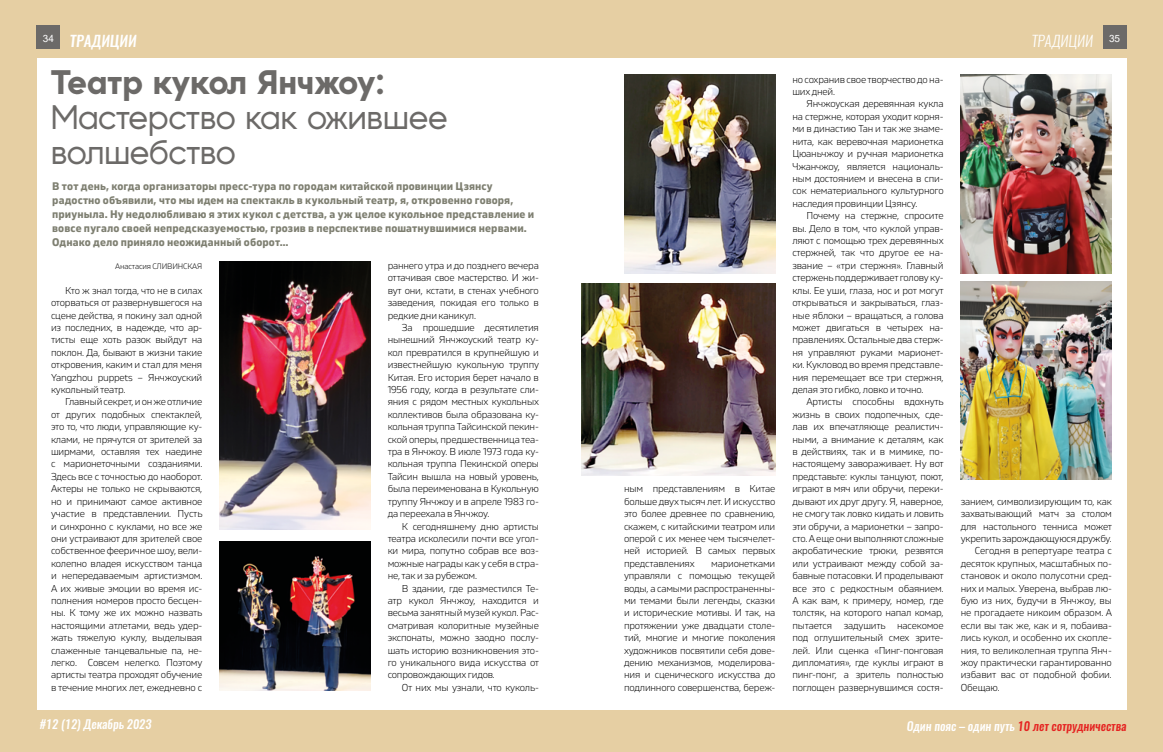
<style>
.page{position:relative;width:1163px;height:752px;background:#fff}
.page>*{position:absolute;margin:0;border:0;box-sizing:border-box;transform-origin:0 0}
.t1{font:500 34px/35px "Kontora";color:#6c6a68}
.t2{font:900 34px "Kontora";color:#6c6a68}
.t3{font:italic 500 15px "Oswald";color:#fff}
.t4{font:italic 300 15px "Oswald";color:#fff}
.t5{font:italic 500 12px "Oswald";color:#e52321}
.t6{font:italic 500 12px "Oswald";color:#fff}
.t7{font:700 11px/14px "Gilam";letter-spacing:.005em;color:#7e7f71}
.t8{font:300 10px/12.4px "Gilam";letter-spacing:-.02em;color:#000;text-align:justify}
.t9{font:10px "Arial";color:#fff}
.t10{font:300 8px "Gilam";letter-spacing:-.02em;color:#000}
.s1{color:#fff}
</style>
<div class="page">
<div style="left:0;top:0;width:1162px;height:751px;background:#e6cfa3"></div>
<div style="left:1102px;top:26px;width:23px;height:23px;background:#6c6a68"></div>
<div style="left:37px;top:26px;width:23px;height:23px;background:#6c6a68"></div>
<div style="left:37px;top:58px;width:1088px;height:651px;background:#fff"></div>
<img style="left:219px;top:262px;width:151px;height:267px">
<img style="left:219px;top:541px;width:151px;height:149px">
<img style="left:624px;top:75px;width:151px;height:198px">
<img style="left:960px;top:75px;width:151px;height:198px">
<img style="left:960px;top:281px;width:151px;height:198px">
<img style="left:581px;top:283px;width:194px;height:192px">
<p class="t9" style="left:43px;top:31px;width:13px">34</p>
<p class="t9" style="left:1108px;top:31px;width:13px">35</p>
<h2 class="t3" style="left:70px;top:30px;width:68px">ТРАДИЦИИ</h2>
<h2 class="t4" style="left:1031px;top:30px;width:63px">ТРАДИЦИИ</h2>
<h1 class="t2" style="left:51px;top:57px;width:335px">Театр кукол Янчжоу:</h1>
<h1 class="t1" style="left:51px;top:99px;width:398px">Мастерство как ожившее волшебство</h1>
<p class="t7" style="left:52px;top:179px;width:483px">В тот день, когда организаторы пресс-тура по городам китайской провинции Цзянсу радостно объявили, что мы идем на спектакль в кукольный театр, я, откровенно говоря, приуныла. Ну недолюбливаю я этих кукол с детства, а уж целое кукольное представление и вовсе пугало своей непредсказуемостью, грозив в перспективе пошатнувшимися нервами.<br>Однако дело приняло неожиданный оборот…</p>
<p class="t10" style="left:115px;top:260px;width:89px">Анастасия СЛИВИНСКАЯ</p>
<p class="t8" style="left:51px;top:283px;width:153px;text-indent:14px">Кто ж знал тогда, что не в силах оторваться от развернувшегося на сцене действа, я покину зал одной из последних, в надежде, что ар&shy;тисты еще хоть разок выйдут на поклон. Да, бывают в жизни такие откровения, каким и стал для меня Yangzhou puppets – Янчжоуский кукольный театр.</p>
<p class="t8" style="left:51px;top:395px;width:153px;text-indent:14px">Главный секрет, и он же отличие от других подобных спектаклей, это то, что люди, управляющие ку&shy;клами, не прячутся от зрителей за ширмами, оставляя тех наедине с марионеточными созданиями.<br>Здесь все с точностью до наоборот.<br>Актеры не только не скрываются, но и принимают самое активное участие в представлении. Пусть и синхронно с куклами, но все же они устраивают для зрителей свое собственное фееричное шоу, вели&shy;колепно владея искусством танца и непередаваемым артистизмом.<br>А их живые эмоции во время ис&shy;полнения номеров просто бесцен&shy;ны. К тому же их можно назвать настоящими атлетами, ведь удер&shy;жать тяжелую куклу, выделывая слаженные танцевальные па, не&shy;легко. Совсем нелегко. Поэтому артисты театра проходят обучение в течение многих лет, ежедневно с</p>
<p class="t6" style="left:40px;top:715px;width:113px">#12 (12) Декабрь 2023</p>
<p class="t8" style="left:387px;top:258px;width:153px">раннего утра и до позднего вечера оттачивая свое мастерство. И жи&shy;вут они, кстати, в стенах учебного заведения, покидая его только в редкие дни каникул.</p>
<p class="t8" style="left:387px;top:320px;width:153px;text-indent:14px">За прошедшие десятилетия нынешний Янчжоуский театр ку&shy;кол превратился в крупнейшую и известнейшую кукольную труппу Китая. Его история берет начало в 1956 году, когда в результате сли&shy;яния с рядом местных кукольных коллективов была образована ку&shy;кольная труппа Тайсинской пекин&shy;ской оперы, предшественница теа&shy;тра в Янчжоу. В июле 1973 года ку&shy;кольная труппа Пекинской оперы Тайсин вышла на новый уровень, была переименована в Кукольную труппу Янчжоу и в апреле 1983 го&shy;да переехала в Янчжоу.</p>
<p class="t8" style="left:387px;top:519px;width:153px;text-indent:14px">К сегодняшнему дню артисты театра исколесили почти все угол&shy;ки мира, попутно собрав все воз&shy;можные награды как у себя в стра&shy;не, так и за рубежом.</p>
<p class="t8" style="left:387px;top:581px;width:153px;text-indent:14px">В здании, где разместился Те&shy;атр кукол Янчжоу, находится и весьма занятный музей кукол. Рас&shy;сматривая колоритные музейные экспонаты, можно заодно послу&shy;шать историю возникновения это&shy;го уникального вида искусства от сопровождающих гидов.</p>
<p class="t8" style="left:402px;top:680px;width:138px">От них мы узнали, что куколь-</p>
<p class="t8" style="left:624px;top:482px;width:153px">ным представлениям в Китае больше двух тысяч лет. И искусство это более древнее по сравнению, скажем, с китайскими театром или оперой с их менее чем тысячелет&shy;ней историей. В самых первых представлениях</p>
<p class="t8" style="left:624px;top:556px;width:153px;text-indent:87px">марионетками управляли с помощью текущей воды, а самыми распространенны&shy;ми темами были легенды, сказки и исторические мотивы. И так, на протяжении уже двадцати столе&shy;тий, многие и многие поколения художников посвятили себя дове&shy;дению механизмов, моделирова&shy;ния и сценического искусства до подлинного совершенства, береж-</p>
<p class="t8" style="left:792px;top:72px;width:153px">но сохранив свое творчество до на&shy;ших дней.</p>
<p class="t8" style="left:792px;top:97px;width:153px;text-indent:14px">Янчжоуская деревянная кукла на стержне, которая уходит корня&shy;ми в династию Тан и так же знаме&shy;нита, как веревочная марионетка Цюаньчжоу и ручная марионетка Чжанчжоу, является националь&shy;ным достоянием и внесена в спи&shy;сок нематериального культурного наследия провинции Цзянсу.</p>
<p class="t8" style="left:792px;top:209px;width:153px;text-indent:14px">Почему на стержне, спросите вы. Дело в том, что куклой управ&shy;ляют с помощью трех деревянных стержней, так что другое ее на&shy;звание – «три стержня». Главный стержень поддерживает голову ку&shy;клы. Ее уши, глаза, нос и рот могут открываться и закрываться, глаз&shy;ные яблоки – вращаться, а голова может двигаться в четырех на&shy;правлениях. Остальные два стерж&shy;ня управляют руками марионет&shy;ки. Кукловод во время представле&shy;ния перемещает все три стержня, делая это гибко, ловко и точно.</p>
<p class="t8" style="left:792px;top:395px;width:153px;text-indent:14px">Артисты способны вдохнуть жизнь в своих подопечных, сде&shy;лав их впечатляюще реалистич&shy;ными, а внимание к деталям, как в действиях, так и в мимике, по&shy;настоящему завораживает. Ну вот представьте: куклы танцуют, поют, играют в мяч или обручи, переки&shy;дывают их друг другу. Я, наверное, не смогу так ловко кидать и ловить эти обручи, а марионетки – запро&shy;сто. А еще они выполняют сложные акробатические трюки, резвятся или устраивают между собой за&shy;бавные потасовки. И проделывают все это с редкостным обаянием.<br>А как вам, к примеру, номер, где толстяк, на которого напал комар, пытается задушить насекомое под оглушительный смех зрите&shy;лей. Или сценка «Пинг-понговая дипломатия», где куклы играют в пинг-понг, а зритель полностью поглощен развернувшимся состя-</p>
<p class="t8" style="left:960px;top:494px;width:153px">занием, символизирующим то, как</p>
<p class="t8" style="left:960px;top:506px;width:153px">захватывающий матч за столом</p>
<p class="t8" style="left:960px;top:519px;width:153px">для настольного тенниса может</p>
<p class="t8" style="left:960px;top:531px;width:153px">укрепить зарождающуюся дружбу.</p>
<p class="t8" style="left:974px;top:544px;width:139px">Сегодня в репертуаре театра с</p>
<p class="t8" style="left:960px;top:556px;width:153px">десяток крупных, масштабных по-</p>
<p class="t8" style="left:960px;top:568px;width:153px">становок и около полусотни сред-</p>
<p class="t8" style="left:960px;top:581px;width:153px">них и малых. Уверена, выбрав лю-</p>
<p class="t8" style="left:960px;top:593px;width:153px">бую из них, будучи в Янчжоу, вы</p>
<p class="t8" style="left:960px;top:606px;width:153px">не прогадаете никоим образом. А</p>
<p class="t8" style="left:960px;top:618px;width:153px">если вы так же, как и я, побаива-</p>
<p class="t8" style="left:960px;top:630px;width:153px">лись кукол, и особенно их скопле-</p>
<p class="t8" style="left:960px;top:643px;width:153px">ния, то великолепная труппа Янч-</p>
<p class="t8" style="left:960px;top:655px;width:153px">жоу практически гарантированно</p>
<p class="t8" style="left:960px;top:668px;width:153px">избавит вас от подобной фобии.</p>
<p class="t8" style="left:960px;top:680px;width:41px">Обещаю.</p>
<p class="t5" style="left:906px;top:717px;width:221px"><span class="s1">Один пояс – один путь</span> 10 лет сотрудничества</p>
</div>
